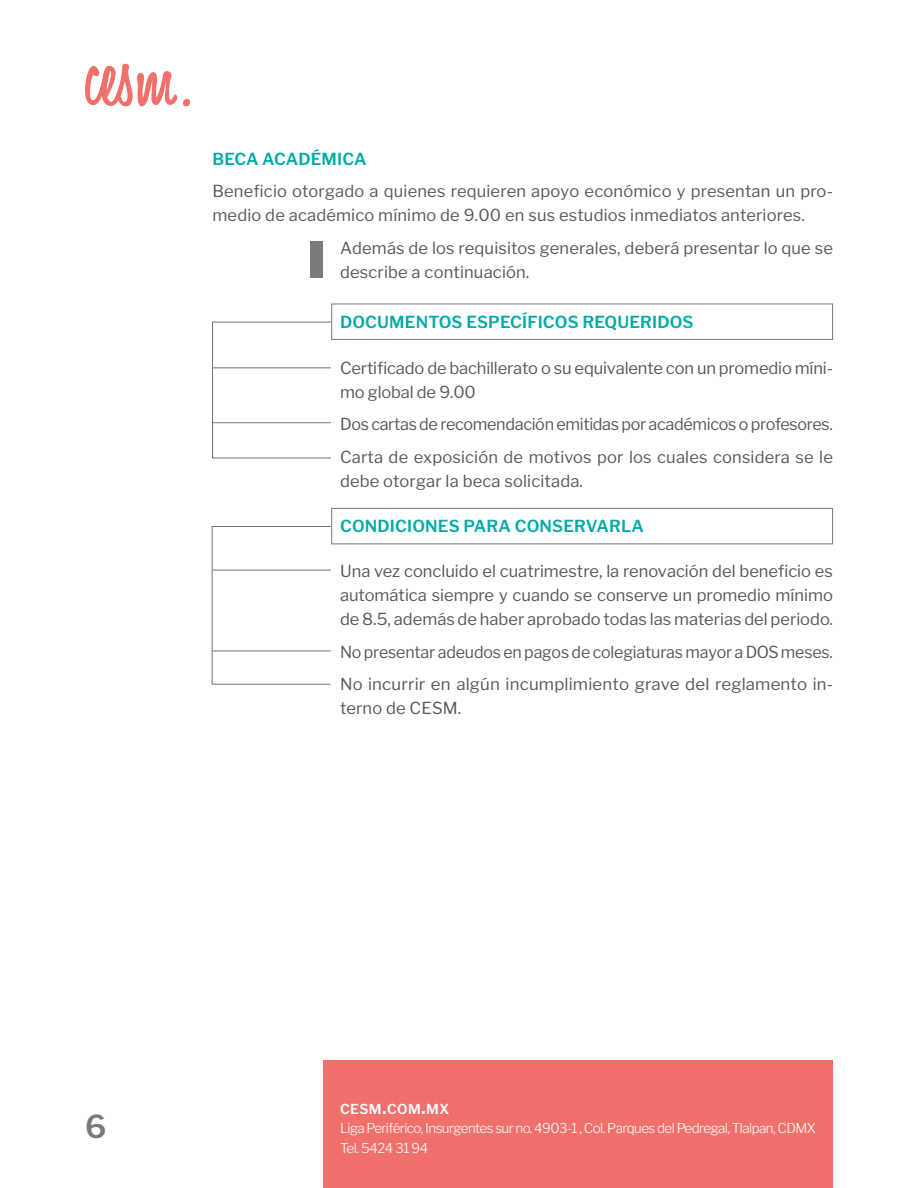
<style>
.page{position:relative;width:918px;height:1188px;background:#fff}
.page>*{position:absolute;margin:0;border:0;box-sizing:border-box;transform-origin:0 0}
.t1{font:600 31.5px "Libre Franklin";color:#787a7d}
.cuerpo{font:16.5px/24px "Libre Franklin";letter-spacing:.01em;color:#57585a}
.subtitulos_cuerpo{font:16.5px/24px "Libre Franklin";letter-spacing:-.01em;color:#57585a}
.cuerpo_sangría{font:16.5px/24px "Libre Franklin";letter-spacing:.01em;color:#57585a}
.subtitulos_cuerpo-2{font:600 16.5px "Libre Franklin";letter-spacing:.01em;color:#00aaa5}
.cuerpo-2{font:16.5px "Libre Franklin";letter-spacing:-.02em;color:#57585a}
.cuerpo-3{font:16.5px "Libre Franklin";letter-spacing:-.01em;color:#57585a}
.t2{font:600 13.65px "Libre Franklin";letter-spacing:.03em;color:#fff}
.t3{font:300 13.5px/19.5px "Libre Franklin";letter-spacing:-.04em;color:#fff}
.s1{font-size:19.5px}
</style>
<div class="page">
<div style="left:323px;top:1060px;width:510px;height:128px;background:#f2706b"></div>
<svg style="left:85px;top:64px;width:92px;height:42px"></svg>
<svg style="left:183px;top:99px;width:7px;height:7px"></svg>
<div style="left:331px;top:304px;width:502px;height:36px;border:1px solid #787a7d"></div>
<div style="left:331px;top:508px;width:502px;height:36px;border:1px solid #787a7d"></div>
<div style="left:310px;top:242px;width:13px;height:36px;background:#787a7d"></div>
<div style="left:212px;top:322px;width:120px;height:136px;border:1px solid #717377"></div>
<div style="left:212px;top:526px;width:119px;height:159px;border:1px solid #717377"></div>
<hr style="left:213px;top:367px;width:118px;height:1px;background:#717377">
<hr style="left:213px;top:570px;width:118px;height:1px;background:#717377">
<hr style="left:213px;top:651px;width:118px;height:1px;background:#717377">
<hr style="left:213px;top:422px;width:118px;height:1px;background:#717377">
<p class="subtitulos_cuerpo-2" style="left:213px;top:149px;width:155px">BECA ACADÉMICA</p>
<p class="cuerpo" style="left:213px;top:179px;width:622px">Beneficio otorgado a quienes requieren apoyo económico y presentan un pro&shy;medio de académico mínimo de 9.00 en sus estudios inmediatos anteriores.</p>
<p class="cuerpo_sangría" style="left:340px;top:236px;width:494px">Además de los requisitos generales, deberá presentar lo que se describe a continuación.</p>
<p class="subtitulos_cuerpo-2" style="left:340px;top:313px;width:355px">DOCUMENTOS ESPECÍFICOS REQUERIDOS</p>
<p class="subtitulos_cuerpo" style="left:340px;top:356px;width:494px">Certificado de bachillerato o su equivalente con un promedio míni&shy;mo global de 9.00</p>
<p class="cuerpo-2" style="left:340px;top:414px;width:494px">Dos cartas de recomendación emitidas por académicos o profesores.</p>
<p class="cuerpo" style="left:340px;top:445px;width:494px">Carta de exposición de motivos por los cuales considera se le debe otorgar la beca solicitada.</p>
<p class="subtitulos_cuerpo-2" style="left:340px;top:516px;width:305px">CONDICIONES PARA CONSERVARLA</p>
<p class="subtitulos_cuerpo" style="left:340px;top:559px;width:494px;text-align:justify">Una vez concluido el cuatrimestre, la renovación del beneficio es automática siempre y cuando se conserve un promedio mínimo de 8.5, además de haber aprobado todas las materias del periodo.</p>
<p class="cuerpo-3" style="left:340px;top:642px;width:494px">No presentar adeudos en pagos de colegiaturas mayor a DOS meses.</p>
<p class="cuerpo" style="left:340px;top:672px;width:494px">No incurrir en algún incumplimiento grave del reglamento in&shy;terno de CESM.</p>
<h1 class="t1" style="left:85px;top:1108px;width:23px">6</h1>
<p class="t2" style="left:340px;top:1101px;width:111px">CESM<span class="s1">.</span>COM<span class="s1">.</span>MX</p>
<p class="t3" style="left:340px;top:1119px;width:477px">Liga Periférico, Insurgentes sur no. 4903-1 , Col. Parques del Pedregal, Tlalpan, CDMX<br>Tel. 5424 31 94</p>
</div>
